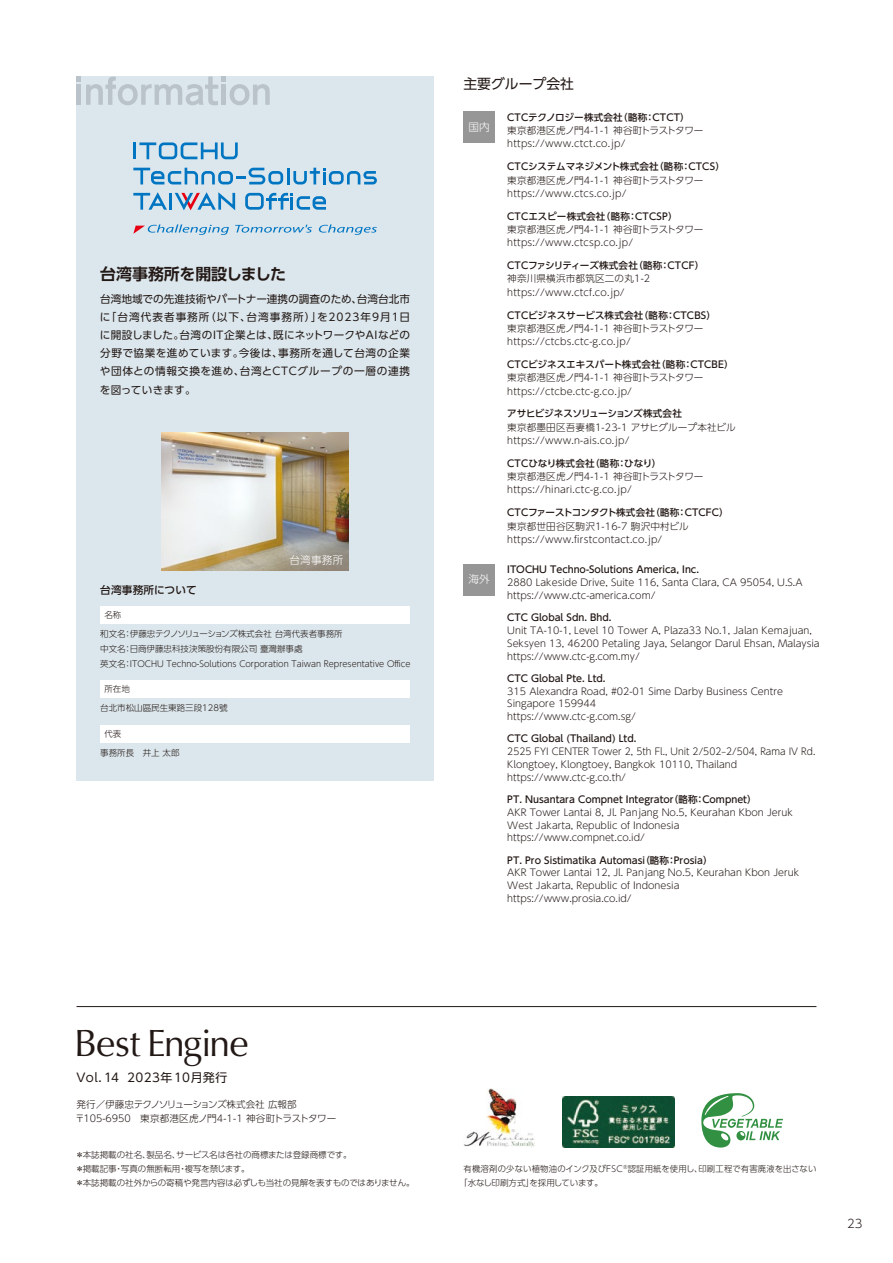
<style>
.page{position:relative;width:893px;height:1263px;background:#fff}
.page>*{position:absolute;margin:0;border:0;box-sizing:border-box;transform-origin:0 0}
.t1{font:38.1px "Optima";letter-spacing:-.035em;color:#221815}
.t2{font:700 15.9px "UD Shin Go Pro De";letter-spacing:-.015em;color:#221815}
.t3{font:13.8px "UD Shin Go Pro";color:#221815}
.t4{font:12px "UD Shin Go Pro";letter-spacing:.035em;color:#221815}
.t5{font:300 11.7px "UD Shin Go Pro";color:#221815}
.t6{font:10.65px/18px "UD Shin Go Pro";letter-spacing:.06em;color:#221815;text-align:justify}
.t7{font:300 10.65px "UD Shin Go Pro";letter-spacing:.02em;color:#fff}
.t8{font:500 10.65px "UD Shin Go Pro";letter-spacing:.015em;color:#221815}
.t9{font:300 9.6px/12.8px "UD Shin Go Pro";color:#221815}
.t10{font:300 9.6px/13.4px "UD Shin Go Pro";letter-spacing:.02em;color:#221815}
.t11{font:500 9.6px "UD Shin Go Pro";color:#221815}
.t12{font:500 9.6px "UD Shin Go Pro";letter-spacing:.02em;color:#221815}
.t13{font:300 9.6px/12.8px "UD Shin Go Pro";color:#221815;scale:.96 1}
.t14{font:300 8.55px/13.8px "UD Shin Go Pro";color:#221815}
</style>
<div class="page">
<img style="left:464px;top:1088px;width:71px;height:59px">
<svg style="left:701px;top:1093px;width:82px;height:54px"></svg>
<img style="left:562px;top:1096px;width:112px;height:51px">
<div style="left:463px;top:111px;width:31px;height:31px;background:#969697"></div>
<div style="left:463px;top:564px;width:31px;height:31px;background:#969697"></div>
<hr style="left:77px;top:1006px;width:739px;height:1px;background:#221815">
<div style="left:77px;top:77px;width:357px;height:704px;background:#dce7ed"></div>
<svg style="left:77px;top:77px;width:193px;height:28px"></svg>
<div style="left:100px;top:606px;width:310px;height:17px;background:#fff"></div>
<div style="left:100px;top:725px;width:310px;height:17px;background:#fff"></div>
<div style="left:100px;top:680px;width:310px;height:18px;background:#fff"></div>
<img style="left:162px;top:433px;width:187px;height:137px">
<svg style="left:245px;top:193px;width:81px;height:17px"></svg>
<hr style="left:169px;top:193px;width:3px;height:17px;background:#0075c2">
<svg style="left:133px;top:192px;width:34px;height:18px"></svg>
<svg style="left:175px;top:192px;width:60px;height:18px"></svg>
<svg style="left:235px;top:225px;width:77px;height:8px"></svg>
<svg style="left:319px;top:224px;width:58px;height:11px"></svg>
<svg style="left:133px;top:224px;width:96px;height:11px"></svg>
<hr style="left:133px;top:142px;width:3px;height:17px;background:#0075c2">
<svg style="left:139px;top:142px;width:99px;height:17px"></svg>
<hr style="left:287px;top:168px;width:3px;height:16px;background:#0075c2">
<svg style="left:293px;top:168px;width:84px;height:16px"></svg>
<svg style="left:133px;top:168px;width:150px;height:16px"></svg>
<h2 class="t2" style="left:100px;top:261px;width:187px">台湾事務所を開設しました</h2>
<p class="t6" style="left:100px;top:290px;width:312px">台湾地域での先進技術やパートナー連携の調査のため、台湾台北市に「台湾代表者事務所（以下、台湾事務所）」を2023年9月1日に開設しました。台湾のIT企業とは、既にネットワークやAIなどの分野で協業を進めています。今後は、事務所を通して台湾の企業や団体との情報交換を進め、台湾とCTCグループの一層の連携を図っていきます。</p>
<p class="t7" style="left:289px;top:551px;width:55px">台湾事務所</p>
<p class="t8" style="left:100px;top:581px;width:98px">台湾事務所について</p>
<p class="t14" style="left:100px;top:626px;width:312px;line-height:14.9px">和文名：伊藤忠テクノソリューションズ株式会社 台湾代表者事務所<br>中文名：日商伊藤忠科技決策股份有限公司 臺灣辦事處<br>英文名：ITOCHU Techno-Solutions Corporation Taiwan Representative Office</p>
<p class="t14" style="left:104px;top:607px;width:19px">名称</p>
<p class="t14" style="left:104px;top:682px;width:27px">所在地</p>
<p class="t14" style="left:100px;top:701px;width:129px">台北市松山區民生東路三段128號</p>
<p class="t14" style="left:104px;top:726px;width:19px">代表</p>
<p class="t14" style="left:100px;top:745px;width:81px">事務所長　井上 太郎</p>
<h1 class="t1" style="left:74px;top:1021px;width:176px">Best Engine</h1>
<p class="t4" style="left:77px;top:1068px;width:152px">Vol. 14 2023年10月発行</p>
<p class="t9" style="left:75px;top:1096px;width:263px;line-height:14.4px">発行／伊藤忠テクノソリューションズ株式会社 広報部〒105-6950　東京都港区虎ノ門4-1-1 神谷町トラストタワー</p>
<p class="t14" style="left:75px;top:1147px;width:341px">＊本誌掲載の社名、製品名、サービス名は各社の商標または登録商標です。<br>＊掲載記事・写真の無断転用・複写を禁じます。<br>＊本誌掲載の社外からの寄稿や発言内容は必ずしも当社の見解を表すものではありません。</p>
<h3 class="t3" style="left:463px;top:72px;width:112px">主要グループ会社</h3>
<p class="t12" style="left:507px;top:109px;width:184px">CTCテクノロジー株式会社（略称：CTCT）</p>
<p class="t10" style="left:507px;top:123px;width:198px">東京都港区虎ノ門4-1-1 神谷町トラストタワーhttps://www.ctct.co.jp/</p>
<p class="t11" style="left:507px;top:159px;width:219px">CTCシステムマネジメント株式会社（略称：CTCS）</p>
<p class="t10" style="left:507px;top:173px;width:198px">東京都港区虎ノ門4-1-1 神谷町トラストタワーhttps://www.ctcs.co.jp/</p>
<p class="t12" style="left:507px;top:208px;width:172px">CTCエスピー株式会社（略称：CTCSP）</p>
<p class="t10" style="left:507px;top:222px;width:198px">東京都港区虎ノ門4-1-1 神谷町トラストタワーhttps://www.ctcsp.co.jp/</p>
<p class="t12" style="left:507px;top:258px;width:199px">CTCファシリティーズ株式会社（略称：CTCF）</p>
<p class="t10" style="left:507px;top:272px;width:144px">神奈川県横浜市都筑区二の丸1-2 https://www.ctcf.co.jp/</p>
<p class="t12" style="left:507px;top:307px;width:210px">CTCビジネスサービス株式会社（略称：CTCBS）</p>
<p class="t10" style="left:507px;top:321px;width:198px">東京都港区虎ノ門4-1-1 神谷町トラストタワーhttps://ctcbs.ctc-g.co.jp/</p>
<p class="t12" style="left:507px;top:357px;width:228px">CTCビジネスエキスパート株式会社（略称：CTCBE）</p>
<p class="t10" style="left:507px;top:371px;width:198px">東京都港区虎ノ門4-1-1 神谷町トラストタワーhttps://ctcbe.ctc-g.co.jp/</p>
<p class="t11" style="left:507px;top:406px;width:176px">アサヒビジネスソリューションズ株式会社</p>
<p class="t10" style="left:507px;top:420px;width:230px">東京都墨田区吾妻橋1-23-1 アサヒグループ本社ビルhttps://www.n-ais.co.jp/</p>
<p class="t11" style="left:507px;top:455px;width:156px">CTCひなり株式会社（略称：ひなり）</p>
<p class="t10" style="left:507px;top:469px;width:198px">東京都港区虎ノ門4-1-1 神谷町トラストタワーhttps://hinari.ctc-g.co.jp/</p>
<p class="t11" style="left:507px;top:505px;width:223px">CTCファーストコンタクト株式会社（略称：CTCFC）</p>
<p class="t10" style="left:507px;top:519px;width:183px">東京都世田谷区駒沢1-16-7 駒沢中村ビルhttps://www.firstcontact.co.jp/</p>
<p class="t7" style="left:468px;top:118px;width:23px">国内</p>
<p class="t7" style="left:468px;top:571px;width:23px">海外</p>
<p class="t11" style="left:507px;top:562px;width:193px">ITOCHU Techno-Solutions America, Inc.</p>
<p class="t9" style="left:507px;top:576px;width:297px">2880 Lakeside Drive, Suite 116, Santa Clara, CA 95054, U.S.A https://www.ctc-america.com/</p>
<p class="t11" style="left:507px;top:610px;width:106px">CTC Global Sdn. Bhd.</p>
<p class="t9" style="left:507px;top:624px;width:314px">Unit TA-10-1, Level 10 Tower A, Plaza33 No.1, Jalan Kemajuan,<br>Seksyen 13, 46200 Petaling Jaya, Selangor Darul Ehsan, Malaysia https://www.ctc-g.com.my/</p>
<p class="t11" style="left:507px;top:670px;width:100px">CTC Global Pte. Ltd.</p>
<p class="t9" style="left:507px;top:684px;width:277px">315 Alexandra Road, #02-01 Sime Darby Business Centre<br>Singapore 159944<br>https://www.ctc-g.com.sg/</p>
<p class="t11" style="left:507px;top:731px;width:131px">CTC Global (Thailand) Ltd.</p>
<p class="t13" style="left:507px;top:745px;width:322px">2525 FYI CENTER Tower 2, 5th Fl., Unit 2/502‒2/504, Rama IV Rd.<br>Klongtoey, Klongtoey, Bangkok 10110, Thailand https://www.ctc-g.co.th/</p>
<p class="t11" style="left:507px;top:792px;width:251px">PT. Nusantara Compnet Integrator（略称：Compnet）</p>
<p class="t9" style="left:507px;top:805px;width:287px">AKR Tower Lantai 8, Jl. Panjang No.5, Keurahan Kbon Jeruk<br>West Jakarta, Republic of Indonesia https://www.compnet.co.id/</p>
<p class="t11" style="left:507px;top:852px;width:207px">PT. Pro Sistimatika Automasi（略称：Prosia）</p>
<p class="t9" style="left:507px;top:866px;width:293px">AKR Tower Lantai 12, Jl. Panjang No.5, Keurahan Kbon Jeruk<br>West Jakarta, Republic of Indonesia https://www.prosia.co.id/</p>
<p class="t14" style="left:459px;top:1162px;width:359px;text-indent:4px">有機溶剤の少ない植物油のインク及びFSC<sup>®</sup>認証用紙を使用し、印刷工程で有害廃液を出さない「水なし印刷方式」を採用しています。</p>
<p class="t5" style="left:847px;top:1213px;width:17px">23</p>
</div>
